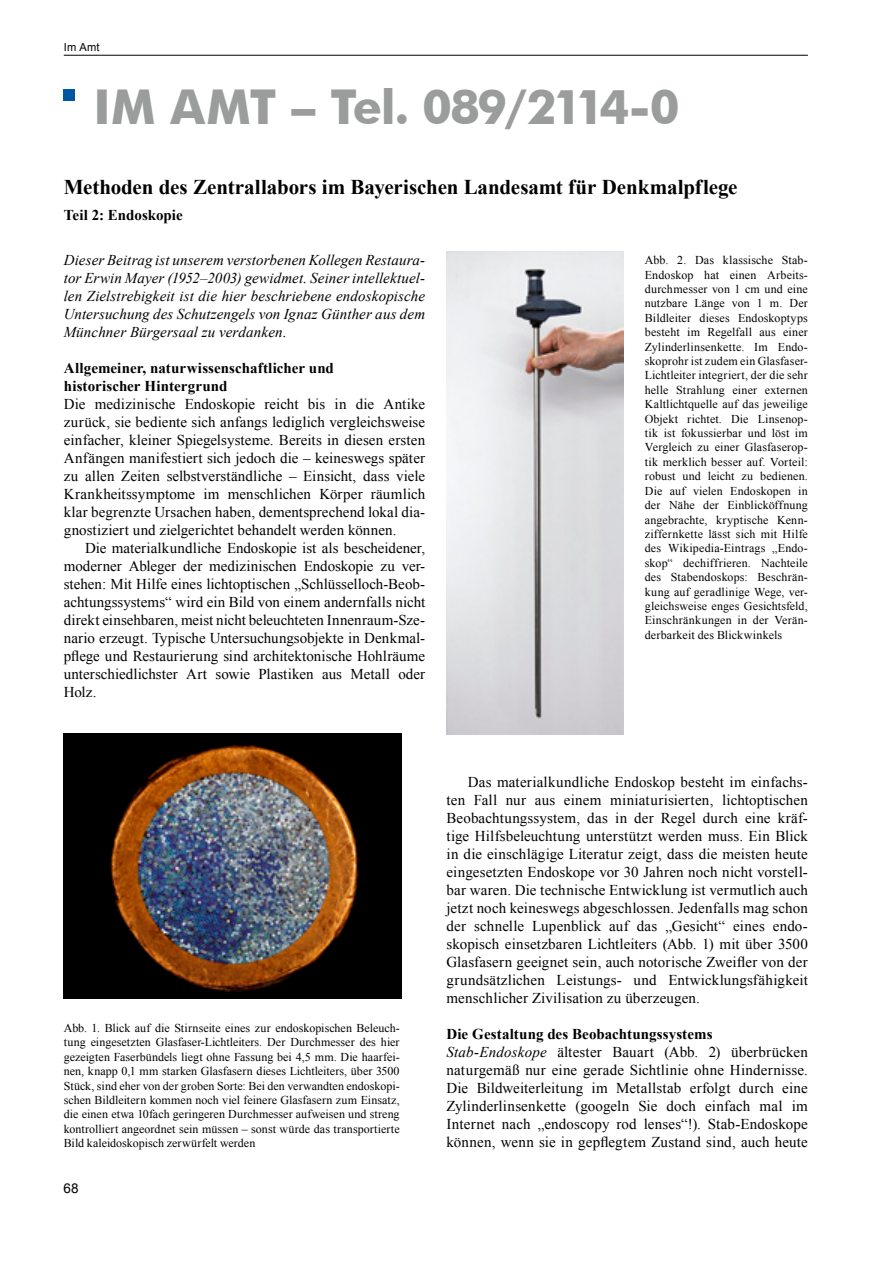
<style>
.page{position:relative;width:893px;height:1263px;background:#fff}
.page>*{position:absolute;margin:0;border:0;box-sizing:border-box;transform-origin:0 0}
.t1{font:700 48px "Futura BT";letter-spacing:-.05em;color:#9b9c9c}
.Haupt-Überschrift{font:700 21px "Times New Roman";letter-spacing:-.005em;color:#000}
.Fließtext{font:15px/18px "Times New Roman";letter-spacing:.005em;color:#000;text-align:justify}
.Fließtext-2{font:italic 15px/18px "Times New Roman";letter-spacing:.01em;color:#000;text-align:justify}
.Fließtext-3{font:700 15px "Times New Roman";letter-spacing:.005em;color:#000}
.Überschrift-2{font:700 15px "Times New Roman";color:#000}
.t2{font:13.5px "Arial";color:#000}
.Bildunterschrift{font:12px/14.4px "Times New Roman";letter-spacing:.01em;color:#000;text-align:justify}
.Kopfzeile_Info_links{font:11.1px "Arial";color:#000}
.s1{font-style:italic}
</style>
<div class="page">
<hr style="left:64px;top:55px;width:744px;height:1px;background:#000">
<div style="left:64px;top:89px;width:11px;height:12px;background:#0056a2"></div>
<img style="left:64px;top:734px;width:337px;height:265px">
<img style="left:446px;top:252px;width:177px;height:482px">
<p class="Kopfzeile_Info_links" style="left:64px;top:39px;width:37px">Im Amt</p>
<p class="t1" style="left:94px;top:77px;width:588px">IM AMT – Tel. 089/2114-0</p>
<p class="Haupt-Überschrift" style="left:64px;top:172px;width:675px">Methoden des Zentrallabors im Bayerischen Landesamt für Denkmalpflege</p>
<p class="Überschrift-2" style="left:64px;top:205px;width:120px">Teil 2: Endoskopie</p>
<p class="Fließtext-2" style="left:64px;top:251px;width:363px">Dieser Beitrag ist unserem verstorbenen Kollegen Restaura&shy;tor Erwin Mayer (1952–2003) gewidmet. Seiner intellektuel&shy;len Zielstrebigkeit ist die hier beschriebene endoskopische Untersuchung des Schutzengels von Ignaz Günther aus dem Münchner Bürgersaal zu verdanken.</p>
<p class="Fließtext-3" style="left:64px;top:358px;width:272px">Allgemeiner, naturwissenschaftlicher und</p>
<p class="Fließtext-3" style="left:64px;top:376px;width:165px">historischer Hintergrund</p>
<p class="Fließtext" style="left:64px;top:395px;width:363px">Die medizinische Endoskopie reicht bis in die Antike zurück, sie bediente sich anfangs lediglich vergleichsweise einfacher, kleiner Spiegelsysteme. Bereits in diesen ersten Anfängen manifestiert sich jedoch die – keineswegs später zu allen Zeiten selbstverständliche – Einsicht, dass viele Krankheitssymptome im menschlichen Körper räumlich klar begrenzte Ursachen haben, dementsprechend lokal dia&shy;gnostiziert und zielgerichtet behandelt werden können.</p>
<p class="Fließtext" style="left:64px;top:539px;width:363px;text-indent:21px">Die materialkundliche Endoskopie ist als bescheidener, moderner Ableger der medizinischen Endoskopie zu ver&shy;stehen: Mit Hilfe eines lichtoptischen „Schlüsselloch-Beob&shy;achtungssystems“ wird ein Bild von einem andernfalls nicht direkt einsehbaren, meist nicht beleuchteten Innenraum-Sze&shy;nario erzeugt. Typische Untersuchungsobjekte in Denkmal&shy;pflege und Restaurierung sind architektonische Hohlräume unterschiedlichster Art sowie Plastiken aus Metall oder Holz.</p>
<p class="Bildunterschrift" style="left:645px;top:253px;width:165px">Abb. 2. Das klassische Stab-Endoskop hat einen Arbeits&shy;durchmesser von 1 cm und eine nutzbare Länge von 1 m. Der Bildleiter dieses Endoskoptyps besteht im Regelfall aus einer Zylinderlinsenkette. Im Endo&shy;skoprohr ist zudem ein Glasfaser-Lichtleiter integriert, der die sehr helle Strahlung einer externen Kaltlichtquelle auf das jeweilige Objekt richtet. Die Linsenop&shy;tik ist fokussierbar und löst im Vergleich zu einer Glasfaserop&shy;tik merklich besser auf. Vorteil: robust und leicht zu bedienen.<br>Die auf vielen Endoskopen in der Nähe der Einblicköffnung angebrachte, kryptische Kenn&shy;ziffernkette lässt sich mit Hilfe des Wikipedia-Eintrags „Endo&shy;skop“ dechiffrieren. Nachteile des Stabendoskops: Beschrän&shy;kung auf geradlinige Wege, ver&shy;gleichsweise enges Gesichtsfeld, Einschränkungen in der Verän&shy;derbarkeit des Blickwinkels</p>
<p class="Bildunterschrift" style="left:64px;top:1020px;width:337px">Abb. 1. Blick auf die Stirnseite eines zur endoskopischen Beleuch&shy;tung eingesetzten Glasfaser-Lichtleiters. Der Durchmesser des hier gezeigten Faserbündels liegt ohne Fassung bei 4,5 mm. Die haarfei&shy;nen, knapp 0,1 mm starken Glasfasern dieses Lichtleiters, über 3500<br>Stück, sind eher von der groben Sorte: Bei den verwandten endoskopi&shy;schen Bildleitern kommen noch viel feinere Glasfasern zum Einsatz, die einen etwa 10fach geringeren Durchmesser aufweisen und streng kontrolliert angeordnet sein müssen – sonst würde das transportierte Bild kaleidoskopisch zerwürfelt werden</p>
<p class="t2" style="left:63px;top:1179px;width:17px">68</p>
<p class="Fließtext" style="left:446px;top:773px;width:363px;text-indent:21px">Das materialkundliche Endoskop besteht im einfachs&shy;ten Fall nur aus einem miniaturisierten, lichtoptischen Beobachtungssystem, das in der Regel durch eine kräf&shy;tige Hilfsbeleuchtung unterstützt werden muss. Ein Blick in die einschlägige Literatur zeigt, dass die meisten heute eingesetzten Endoskope vor 30 Jahren noch nicht vorstell&shy;bar waren. Die technische Entwicklung ist vermutlich auch jetzt noch keineswegs abgeschlossen. Jedenfalls mag schon der schnelle Lupenblick auf das „Gesicht“ eines endo&shy;skopisch einsetzbaren Lichtleiters (Abb. 1) mit über 3500<br>Glasfasern geeignet sein, auch notorische Zweifler von der grundsätzlichen Leistungs- und Entwicklungsfähigkeit menschlicher Zivilisation zu überzeugen.</p>
<p class="Fließtext-3" style="left:446px;top:1024px;width:267px">Die Gestaltung des Beobachtungssystems</p>
<p class="Fließtext" style="left:446px;top:1043px;width:363px"><span class="s1">Stab-Endoskope</span> ältester Bauart (Abb. 2) überbrücken naturgemäß nur eine gerade Sichtlinie ohne Hindernisse.<br>Die Bildweiterleitung im Metallstab erfolgt durch eine Zylinderlinsenkette (googeln Sie doch einfach mal im Internet nach „endoscopy rod lenses“!). Stab-Endoskope können, wenn sie in gepflegtem Zustand sind, auch heute</p>
</div>
